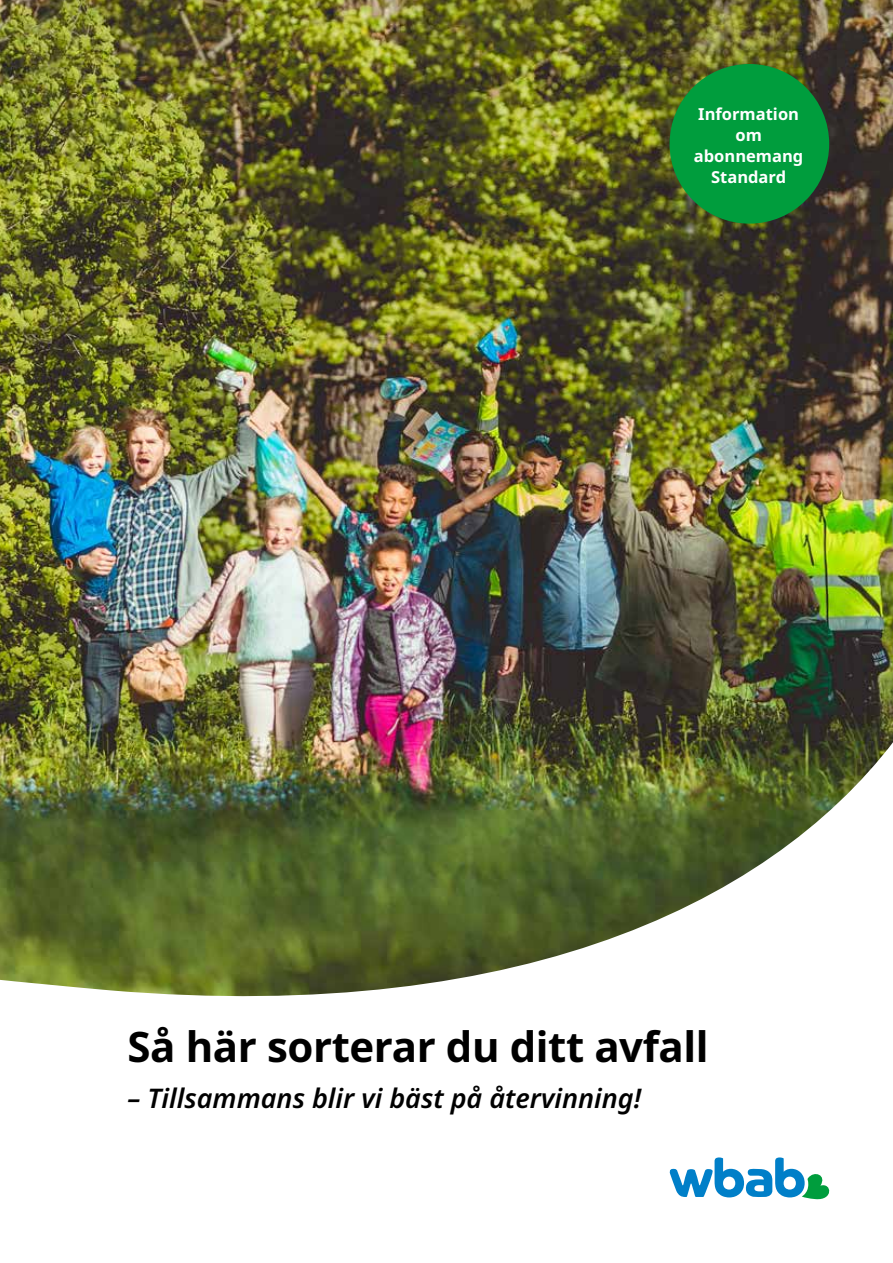
<style>
.page{position:relative;width:893px;height:1263px;background:#fff}
.page>*{position:absolute;margin:0;border:0;box-sizing:border-box;transform-origin:0 0}
.t1{font:700 42px "Noto Sans";letter-spacing:-.01em;color:#000}
.t2{font:italic 600 27px "Noto Sans";color:#000}
.t3{font:700 16.5px/21px "Noto Sans";color:#fff;text-align:center}
</style>
<div class="page">
<img style="left:0;top:0;width:893px;height:725px">
<svg style="left:670px;top:1157px;width:159px;height:42px"></svg>
<img style="left:0;top:725px;width:893px;height:272px">
<div style="left:670px;top:64px;width:159px;height:160px;background:#009d3d;border-radius:50%"></div>
<p class="t3" style="left:694px;top:104px;width:111px">Information om abonnemang<br>Standard</p>
<h1 class="t1" style="left:128px;top:1017px;width:583px">Så här sorterar du ditt avfall</h1>
<p class="t2" style="left:128px;top:1079px;width:515px">– Tillsammans blir vi bäst på återvinning!</p>
</div>
